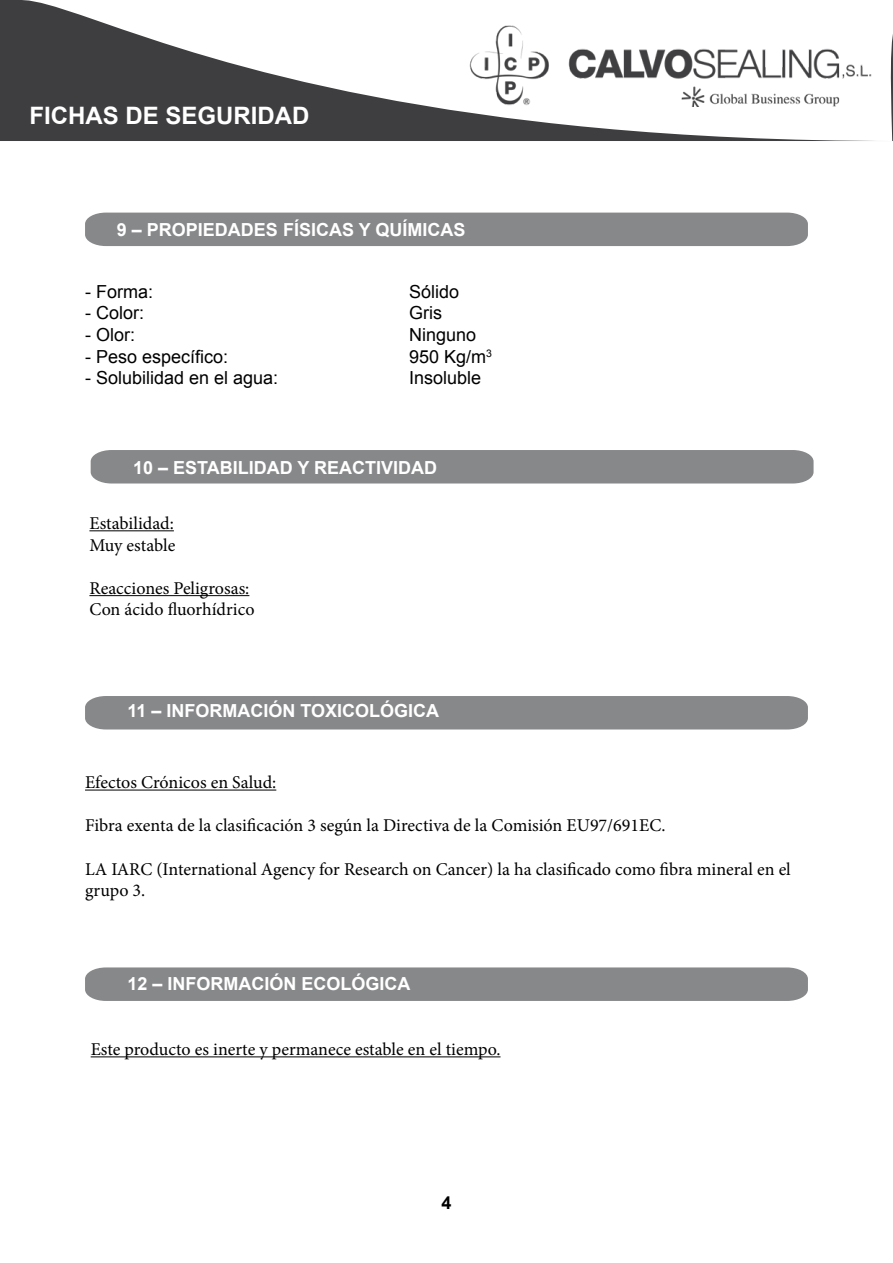
<style>
.page{position:relative;width:893px;height:1263px;background:#fff}
.page>*{position:absolute;margin:0;border:0;box-sizing:border-box;transform-origin:0 0}
.t1{font:700 24px "Arial";color:#fff}
.t2{font:18px/21.6px "Minion Pro";color:#000}
.t3{font:700 18px "Arial";color:#fff}
.t4{font:18px "Arial";color:#000}
.t5{font:700 18px "Arial";color:#000}
</style>
<div class="page">
<div style="left:91px;top:450px;width:722px;height:33px;background:#87888a"></div>
<div style="left:85px;top:696px;width:723px;height:33px;background:#87888a"></div>
<hr style="left:89px;top:530px;width:85px;height:1px;background:#000">
<hr style="left:89px;top:595px;width:160px;height:1px;background:#000">
<hr style="left:85px;top:790px;width:191px;height:1px;background:#000">
<hr style="left:91px;top:1056px;width:409px;height:1px;background:#000">
<svg style="left:0;top:0;width:874px;height:141px"></svg>
<div style="left:0;top:0;width:20px;height:63px;background:#3e3d40"></div>
<img style="left:459px;top:15px;width:415px;height:91px">
<svg style="left:890px;top:34px;width:3px;height:107px"></svg>
<div style="left:85px;top:967px;width:723px;height:34px;background:#87888a"></div>
<div style="left:85px;top:213px;width:723px;height:33px;background:#87888a"></div>
<h1 class="t1" style="left:29px;top:99px;width:282px">FICHAS DE SEGURIDAD</h1>
<p class="t3" style="left:117px;top:218px;width:350px">9 – PROPIEDADES FÍSICAS Y QUÍMICAS</p>
<p class="t4" style="left:85px;top:280px;width:70px">- Forma:</p>
<p class="t4" style="left:409px;top:280px;width:52px">Sólido</p>
<p class="t4" style="left:85px;top:301px;width:61px">- Color:</p>
<p class="t4" style="left:409px;top:301px;width:34px">Gris</p>
<p class="t4" style="left:85px;top:323px;width:52px">- Olor:</p>
<p class="t4" style="left:409px;top:323px;width:69px">Ninguno</p>
<p class="t4" style="left:85px;top:344px;width:145px">- Peso específico:</p>
<p class="t4" style="left:409px;top:344px;width:84px">950 Kg/m<sup>3</sup></p>
<p class="t4" style="left:85px;top:366px;width:195px">- Solubilidad en el agua:</p>
<p class="t4" style="left:409px;top:366px;width:74px">Insoluble</p>
<p class="t3" style="left:133px;top:455px;width:306px">10 – ESTABILIDAD Y REACTIVIDAD</p>
<p class="t2" style="left:89px;top:513px;width:87px">Estabilidad:<br>Muy estable</p>
<p class="t2" style="left:89px;top:577px;width:167px">Reacciones Peligrosas:<br>Con ácido fluorhídrico</p>
<p class="t3" style="left:128px;top:699px;width:313px">11 – INFORMACIÓN TOXICOLÓGICA</p>
<p class="t2" style="left:85px;top:772px;width:193px">Efectos Crónicos en Salud:</p>
<p class="t2" style="left:85px;top:815px;width:582px">Fibra exenta de la clasificación 3 según la Directiva de la Comisión EU97/691EC.</p>
<p class="t2" style="left:85px;top:858px;width:707px">LA IARC (International Agency for Research on Cancer) la ha clasificado como fibra mineral en el grupo 3.</p>
<p class="t3" style="left:128px;top:971px;width:285px">12 – INFORMACIÓN ECOLÓGICA</p>
<p class="t2" style="left:91px;top:1038px;width:411px">Este producto es inerte y permanece estable en el tiempo.</p>
<p class="t5" style="left:441px;top:1191px;width:12px">4</p>
</div>
